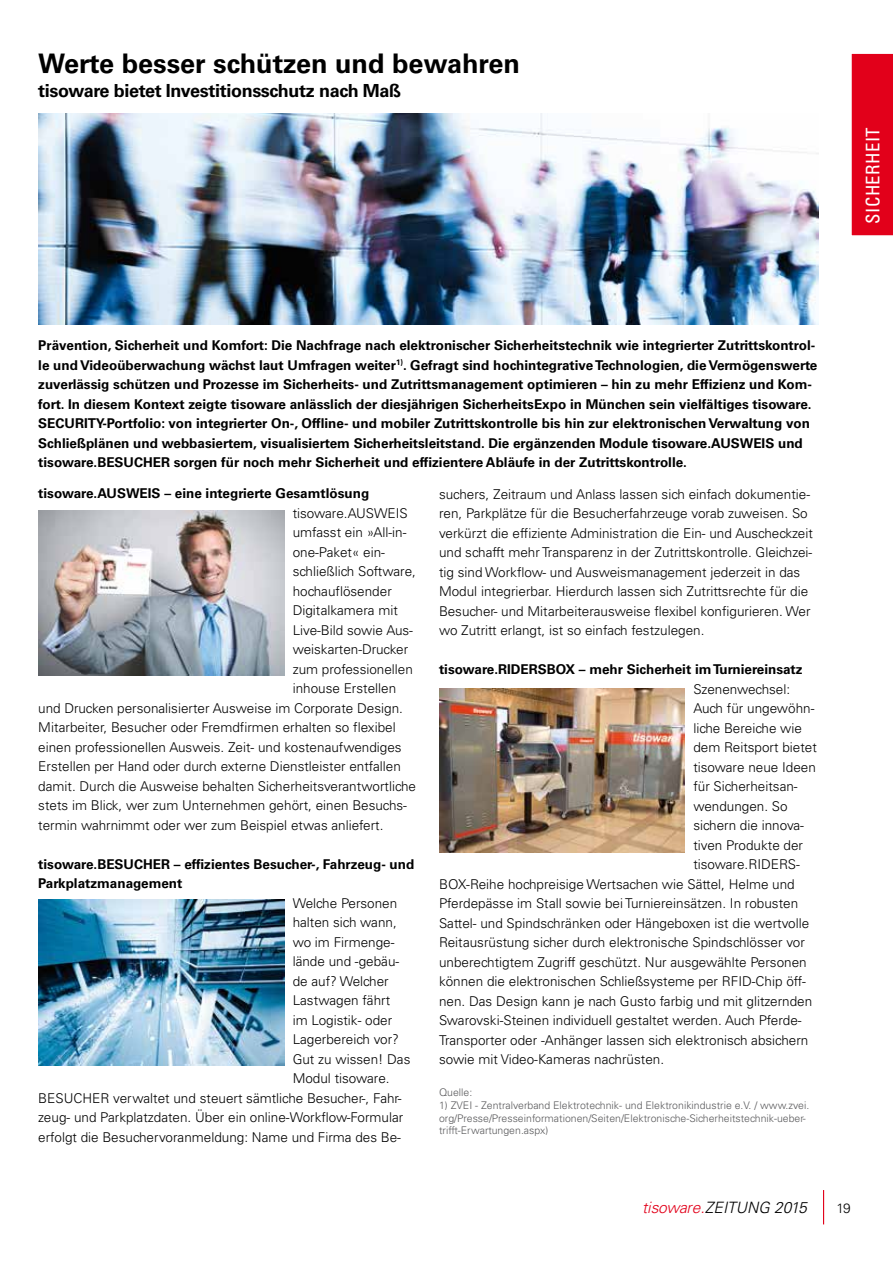
<style>
.page{position:relative;width:893px;height:1263px;background:#fff}
.page>*{position:absolute;margin:0;border:0;box-sizing:border-box;transform-origin:0 0}
.t1{font:700 27px "Univers";color:#000}
.t2{font:condensed 18.75px "Univers";letter-spacing:.02em;color:#fff}
.t3{font:700 18px "Univers";letter-spacing:-.02em;color:#000}
.t4{font:italic 300 15.6px "Univers";color:#000}
.t5{font:300 13.5px/19.5px "Univers";color:#000}
.t6{font:700 13.5px/19.5px "Univers";color:#000}
.t7{font:300 10.5px/12.6px "Univers";color:#58585a}
.s1{color:#e2001a}
</style>
<div class="page">
<div style="left:851px;top:53px;width:42px;height:183px;background:#e2001a"></div>
<hr style="left:823px;top:1190px;width:1px;height:34px;background:#e2001a">
<img style="left:38px;top:510px;width:246px;height:165px">
<img style="left:38px;top:899px;width:246px;height:166px">
<img style="left:439px;top:688px;width:246px;height:164px">
<img style="left:38px;top:113px;width:781px;height:212px">
<h1 class="t1" style="left:38px;top:48px;width:483px">Werte besser schützen und bewahren</h1>
<h3 class="t3" style="left:38px;top:81px;width:364px">tisoware bietet Investitionsschutz nach Maß</h3>
<h2 class="t2" style="left:861px;top:224px;width:98px;rotate:-90deg">SICHERHEIT</h2>
<p class="t6" style="left:38px;top:336px;width:781px">Prävention, Sicherheit und Komfort: Die Nachfrage nach elektronischer Sicherheitstechnik wie integrierter Zutrittskontrol&shy;le und Videoüberwachung wächst laut Umfragen weiter<sup>1)</sup>. Gefragt sind hochintegrative Technologien, die Vermögenswerte zuverlässig schützen und Prozesse im Sicherheits- und Zutrittsmanagement optimieren – hin zu mehr Effizienz und Kom&shy;fort. In diesem Kontext zeigte tisoware anlässlich der diesjährigen SicherheitsExpo in München sein vielfältiges tisoware.<br>SECURITY-Portfolio: von integrierter On-, Offline- und mobiler Zutrittskontrolle bis hin zur elektronischen Verwaltung von Schließplänen und webbasiertem, visualisiertem Sicherheitsleitstand. Die ergänzenden Module tisoware.AUSWEIS und tisoware.BESUCHER sorgen für noch mehr Sicherheit und effizientere Abläufe in der Zutrittskontrolle.</p>
<p class="t6" style="left:38px;top:484px;width:333px">tisoware.AUSWEIS – eine integrierte Gesamtlösung</p>
<p class="t5" style="left:293px;top:503px;width:117px">tisoware.AUSWEIS</p>
<p class="t5" style="left:293px;top:523px;width:115px">umfasst ein »All-in-</p>
<p class="t5" style="left:293px;top:542px;width:94px">one-Paket« ein-</p>
<p class="t5" style="left:293px;top:562px;width:125px">schließlich Software,</p>
<p class="t5" style="left:293px;top:581px;width:101px">hochauflösender</p>
<p class="t5" style="left:293px;top:601px;width:107px">Digitalkamera mit</p>
<p class="t5" style="left:293px;top:620px;width:122px">Live-Bild sowie Aus-</p>
<p class="t5" style="left:293px;top:640px;width:117px">weiskarten-Drucker</p>
<p class="t5" style="left:293px;top:659px;width:122px">zum professionellen</p>
<p class="t5" style="left:293px;top:679px;width:105px">inhouse Erstellen</p>
<p class="t5" style="left:38px;top:698px;width:366px">und Drucken personalisierter Ausweise im Corporate Design.</p>
<p class="t5" style="left:38px;top:718px;width:359px">Mitarbeiter, Besucher oder Fremdfirmen erhalten so flexibel</p>
<p class="t5" style="left:38px;top:737px;width:365px">einen professionellen Ausweis. Zeit- und kostenaufwendiges</p>
<p class="t5" style="left:38px;top:757px;width:364px">Erstellen per Hand oder durch externe Dienstleister entfallen</p>
<p class="t5" style="left:38px;top:776px;width:379px">damit. Durch die Ausweise behalten Sicherheitsverantwortliche</p>
<p class="t5" style="left:38px;top:796px;width:370px">stets im Blick, wer zum Unternehmen gehört, einen Besuchs-</p>
<p class="t5" style="left:38px;top:815px;width:347px">termin wahrnimmt oder wer zum Beispiel etwas anliefert.</p>
<p class="t6" style="left:38px;top:854px;width:378px">tisoware.BESUCHER – effizientes Besucher-, Fahrzeug- und<br>Parkplatzmanagement</p>
<p class="t5" style="left:293px;top:893px;width:106px">Welche Personen</p>
<p class="t5" style="left:293px;top:913px;width:106px">halten sich wann,</p>
<p class="t5" style="left:293px;top:932px;width:103px">wo im Firmenge-</p>
<p class="t5" style="left:293px;top:952px;width:108px">lände und -gebäu-</p>
<p class="t5" style="left:293px;top:971px;width:98px">de auf? Welcher</p>
<p class="t5" style="left:293px;top:991px;width:99px">Lastwagen fährt</p>
<p class="t5" style="left:293px;top:1010px;width:101px">im Logistik- oder</p>
<p class="t5" style="left:293px;top:1029px;width:108px">Lagerbereich vor?</p>
<p class="t5" style="left:293px;top:1049px;width:119px">Gut zu wissen! Das</p>
<p class="t5" style="left:293px;top:1068px;width:98px">Modul tisoware.</p>
<p class="t5" style="left:38px;top:1088px;width:365px">BESUCHER verwaltet und steuert sämtliche Besucher-, Fahr-</p>
<p class="t5" style="left:38px;top:1107px;width:367px">zeug- und Parkplatzdaten. Über ein online-Workflow-Formular</p>
<p class="t5" style="left:38px;top:1127px;width:364px">erfolgt die Besuchervoranmeldung: Name und Firma des Be-</p>
<p class="t5" style="left:439px;top:484px;width:375px">suchers, Zeitraum und Anlass lassen sich einfach dokumentie&shy;ren, Parkplätze für die Besucherfahrzeuge vorab zuweisen. So verkürzt die effiziente Administration die Ein- und Auscheckzeit und schafft mehr Transparenz in der Zutrittskontrolle. Gleichzei&shy;tig sind Workflow- und Ausweismanagement jederzeit in das Modul integrierbar. Hierdurch lassen sich Zutrittsrechte für die Besucher- und Mitarbeiterausweise flexibel konfigurieren. Wer wo Zutritt erlangt, ist so einfach festzulegen.</p>
<p class="t6" style="left:439px;top:660px;width:365px">tisoware.RIDERSBOX – mehr Sicherheit im Turniereinsatz</p>
<p class="t5" style="left:693px;top:679px;width:98px">Szenenwechsel:</p>
<p class="t5" style="left:693px;top:698px;width:123px">Auch für ungewöhn-</p>
<p class="t5" style="left:693px;top:718px;width:110px">liche Bereiche wie</p>
<p class="t5" style="left:693px;top:737px;width:125px">dem Reitsport bietet</p>
<p class="t5" style="left:693px;top:757px;width:124px">tisoware neue Ideen</p>
<p class="t5" style="left:693px;top:776px;width:106px">für Sicherheitsan-</p>
<p class="t5" style="left:693px;top:796px;width:96px">wendungen. So</p>
<p class="t5" style="left:693px;top:815px;width:112px">sichern die innova-</p>
<p class="t5" style="left:693px;top:835px;width:111px">tiven Produkte der</p>
<p class="t5" style="left:693px;top:854px;width:108px">tisoware.RIDERS-</p>
<p class="t5" style="left:439px;top:874px;width:357px">BOX-Reihe hochpreisige Wertsachen wie Sättel, Helme und</p>
<p class="t5" style="left:439px;top:893px;width:361px">Pferdepässe im Stall sowie bei Turniereinsätzen. In robusten</p>
<p class="t5" style="left:439px;top:913px;width:372px">Sattel- und Spindschränken oder Hängeboxen ist die wertvolle</p>
<p class="t5" style="left:439px;top:932px;width:367px">Reitausrüstung sicher durch elektronische Spindschlösser vor</p>
<p class="t5" style="left:439px;top:952px;width:369px">unberechtigtem Zugriff geschützt. Nur ausgewählte Personen</p>
<p class="t5" style="left:439px;top:971px;width:368px">können die elektronischen Schließsysteme per RFID-Chip öff-</p>
<p class="t5" style="left:439px;top:991px;width:375px">nen. Das Design kann je nach Gusto farbig und mit glitzernden</p>
<p class="t5" style="left:439px;top:1010px;width:364px">Swarovski-Steinen individuell gestaltet werden. Auch Pferde-</p>
<p class="t5" style="left:439px;top:1030px;width:371px">Transporter oder -Anhänger lassen sich elektronisch absichern</p>
<p class="t5" style="left:439px;top:1049px;width:227px">sowie mit Video-Kameras nachrüsten.</p>
<p class="t7" style="left:439px;top:1086px;width:35px">Quelle:</p>
<p class="t7" style="left:439px;top:1099px;width:372px">1) ZVEI - Zentralverband Elektrotechnik- und Elektronikindustrie e.V. / www.zvei. org/Presse/Presseinformationen/Seiten/Elektronische-Sicherheitstechnik-ueber&shy;trifft-Erwartungen.aspx)</p>
<p class="t4" style="left:642px;top:1198px;width:166px"><span class="s1">tisoware.</span>ZEITUNG 2015</p>
<p class="t5" style="left:836px;top:1198px;width:16px">19</p>
</div>
